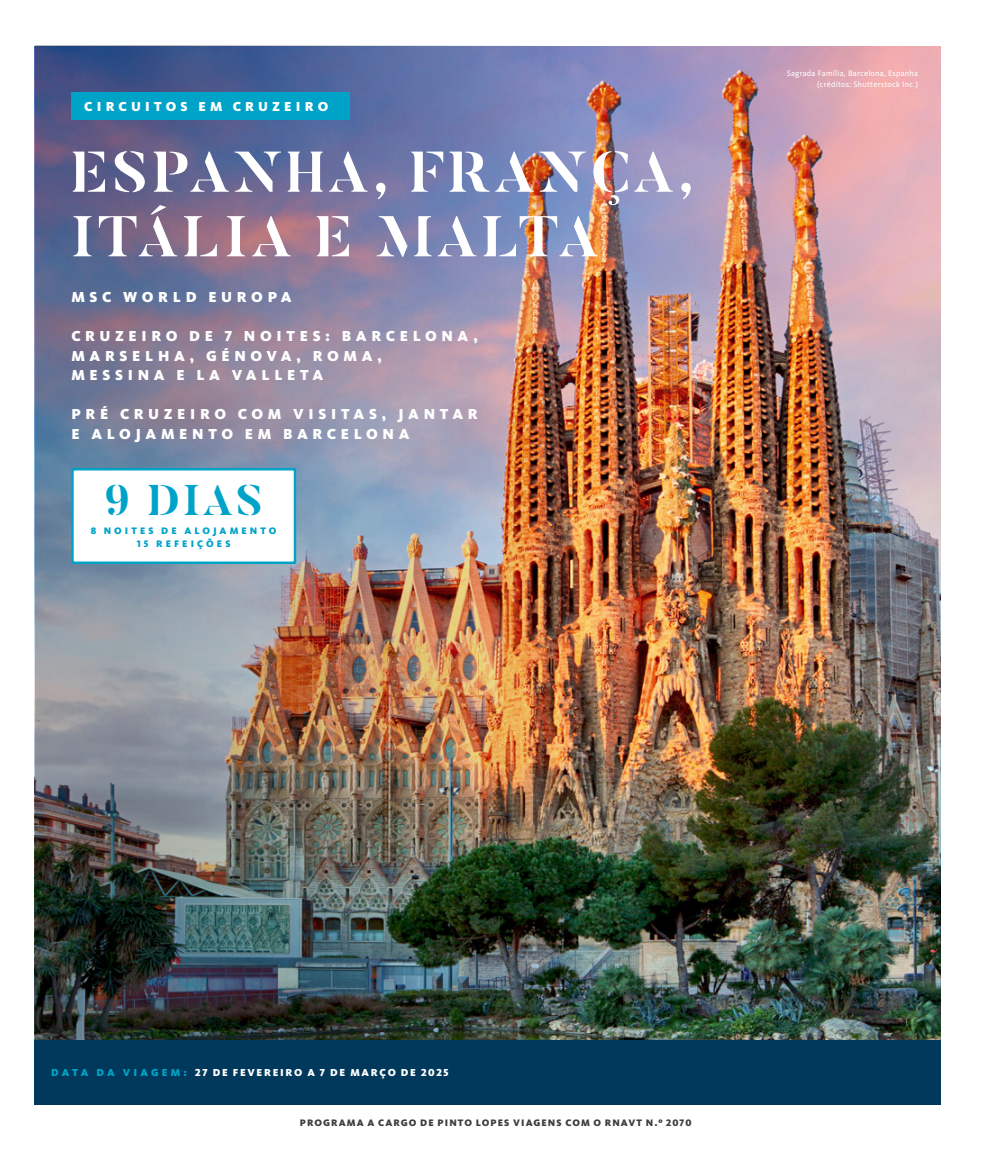
<style>
.page{position:relative;width:1000px;height:1149px;background:#fff}
.page>*{position:absolute;margin:0;border:0;box-sizing:border-box;transform-origin:0 0}
.Titulo{font:700 57px/64.5px "Butler Stencil";letter-spacing:.075em;color:#fff}
.Selo_Dias{font:700 42.6px "Butler Stencil";color:#00a3c8}
.INFO_EXTRA{font:900 15px/19.5px "Kievit OT";letter-spacing:.31em;color:#fff}
.Localizacao{font:900 13.5px "Kievit OT";letter-spacing:.31em;color:#fff}
.Datas_Titulo{font:900 10.5px "Kievit OT";letter-spacing:.16em;color:#fff}
.t1{font:900 9.75px "Kievit OT";letter-spacing:.11em;color:#3e3e3f}
.Selo_alojamneto_refeicoes{font:900 9.75px/13.5px "Kievit OT";letter-spacing:.31em;color:#00a3c8;text-align:center}
.Legenda{font:8.25px "Kievit OT";letter-spacing:.025em;color:#fff}
.s1{color:#00a3c8}
</style>
<div class="page">
<img style="left:35px;top:46px;width:906px;height:1058px">
<div style="left:71px;top:92px;width:278px;height:27px;background:#00a3c8"></div>
<div style="left:71px;top:468px;width:225px;height:96px;background:#fff;border:2px solid #00a3c8"></div>
<div style="left:34px;top:1039px;width:906px;height:65px;background:#00395c"></div>
<p class="Localizacao" style="left:84px;top:98px;width:246px">CIRCUITOS EM CRUZEIRO</p>
<p class="Titulo" style="left:71px;top:140px;width:623px">ESPANHA, FRANÇA,<br>ITÁLIA E MALTA</p>
<p class="INFO_EXTRA" style="left:71px;top:287px;width:222px">MSC WORLD EUROPA</p>
<p class="INFO_EXTRA" style="left:71px;top:326px;width:408px">CRUZEIRO DE 7 NOITES: BARCELONA,<br>MARSELHA, GÉNOVA, ROMA,</p>
<p class="INFO_EXTRA" style="left:71px;top:365px;width:253px">MESSINA E LA VALLETA</p>
<p class="INFO_EXTRA" style="left:71px;top:404px;width:408px">PRÉ CRUZEIRO COM VISITAS, JANTAR</p>
<p class="INFO_EXTRA" style="left:71px;top:424px;width:339px">E ALOJAMENTO EM BARCELONA</p>
<p class="Selo_Dias" style="left:105px;top:473px;width:159px">9 DIAS</p>
<p class="Selo_alojamneto_refeicoes" style="left:91px;top:523px;width:187px">8 NOITES DE ALOJAMENTO<br>15 REFEIÇÕES</p>
<p class="Legenda" style="left:786px;top:69px;width:133px">Sagrada Família, Barcelona, Espanha</p>
<p class="Legenda" style="left:816px;top:79px;width:102px">(créditos: Shutterstock Inc.)</p>
<p class="Datas_Titulo" style="left:51px;top:1066px;width:399px"><span class="s1">DATA DA VIAGEM:</span> 27 DE FEVEREIRO A 7 DE MARÇO DE 2025</p>
<p class="t1" style="left:300px;top:1116px;width:393px">PROGRAMA A CARGO DE PINTO LOPES VIAGENS COM O RNAVT N.º 2070</p>
</div>
